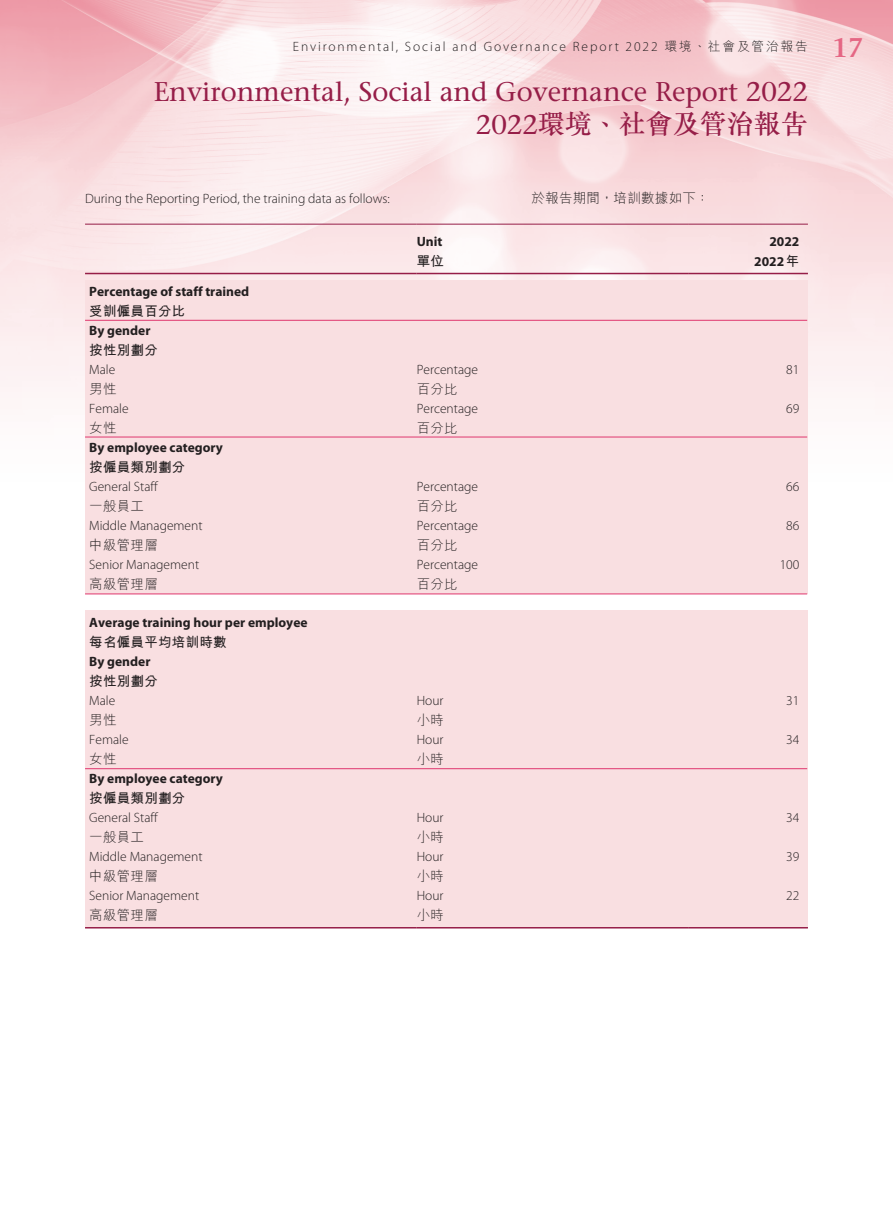
<style>
.page{position:relative;width:893px;height:1212px;background:#fff}
.page>*{position:absolute;margin:0;border:0;box-sizing:border-box;transform-origin:0 0}
.t1{font:500 27px "Stone Serif Std";color:#961e48}
.t2{font:500 27px "M Sung HK";color:#961e48}
._50_Table_txt{font:300 13.5px "Myriad Pro";color:#231f20}
._50_Table_txt-2{font:700 13.5px "Myriad Pro";color:#231f20}
._000_txt_C{font:300 13.5px "M Hei HK";letter-spacing:.02em;color:#231f20}
._00_txt_E{font:300 13.5px "Myriad Pro";letter-spacing:.14em;color:#231f20}
._00_txt_E-2{font:300 13.5px "Myriad Pro";color:#231f20}
._000_txt_C-2{font:700 13.5px "M Hei HK";letter-spacing:.02em;color:#231f20}
._50_Table_txt-3{font:700 13.5px "M Hei HK";letter-spacing:.02em;color:#231f20}
.s1{font-family:"M Hei HK";font-size:12.75px}
.s2{font-family:"Stone Serif Std";font-weight:600;font-size:27px;color:#e56784}
.s3{font-family:"Stone Serif Std"}
.s4{font-family:"M Hei HK"}
</style>
<div class="page">
<img style="left:0;top:0;width:893px;height:929px">
<div style="left:85px;top:769px;width:722px;height:158px;background:#f9dfe1"></div>
<div style="left:85px;top:437px;width:722px;height:157px;background:#f9dfe1"></div>
<hr style="left:85px;top:593px;width:722px;height:1px;background:#df376e">
<div style="left:85px;top:610px;width:722px;height:158px;background:#f9dfe1"></div>
<hr style="left:85px;top:768px;width:722px;height:1px;background:#df376e">
<div style="left:85px;top:321px;width:722px;height:116px;background:#f9dfe1"></div>
<hr style="left:85px;top:437px;width:722px;height:1px;background:#df376e">
<div style="left:85px;top:281px;width:722px;height:39px;background:#f9dfe1"></div>
<hr style="left:85px;top:320px;width:722px;height:1px;background:#df376e">
<hr style="left:85px;top:224px;width:332px;height:1px;background:#961e48">
<hr style="left:417px;top:224px;width:272px;height:1px;background:#961e48">
<hr style="left:689px;top:224px;width:119px;height:1px;background:#961e48">
<hr style="left:85px;top:273px;width:332px;height:1px;background:#961e48">
<hr style="left:417px;top:273px;width:272px;height:1px;background:#961e48">
<hr style="left:689px;top:273px;width:119px;height:1px;background:#961e48">
<hr style="left:85px;top:927px;width:332px;height:1px;background:#961e48">
<hr style="left:417px;top:927px;width:272px;height:1px;background:#961e48">
<hr style="left:689px;top:927px;width:119px;height:1px;background:#961e48">
<p class="_00_txt_E" style="left:293px;top:39px;width:572px">Environmental, Social and Governance Report 2022 <span class="s1">環境、社會及管治報告</span> <span class="s2">17</span></p>
<h1 class="t1" style="left:154px;top:75px;width:656px">Environmental, Social and Governance Report 2022</h1>
<h1 class="t2" style="left:476px;top:105px;width:333px"><span class="s3">2022</span>環境、社會及管治報告</h1>
<p class="_00_txt_E-2" style="left:85px;top:190px;width:306px">During the Reporting Period, the training data as follows:</p>
<p class="_000_txt_C" style="left:531px;top:192px;width:179px">於報告期間，培訓數據如下：</p>
<p class="_50_Table_txt-2" style="left:417px;top:233px;width:27px">Unit</p>
<p class="_50_Table_txt-2" style="left:769px;top:233px;width:31px">2022</p>
<p class="_50_Table_txt-3" style="left:417px;top:251px;width:29px">單位</p>
<p class="_50_Table_txt-2" style="left:754px;top:253px;width:47px">2022<span class="s4">年</span></p>
<p class="_50_Table_txt-2" style="left:89px;top:282px;width:162px">Percentage of staff trained</p>
<p class="_50_Table_txt-3" style="left:89px;top:301px;width:98px">受訓僱員百分比</p>
<p class="_50_Table_txt-2" style="left:89px;top:321px;width:63px">By gender</p>
<p class="_50_Table_txt-3" style="left:89px;top:340px;width:70px">按性別劃分</p>
<p class="_50_Table_txt" style="left:89px;top:361px;width:28px">Male</p>
<p class="_50_Table_txt" style="left:417px;top:361px;width:63px">Percentage</p>
<p class="_50_Table_txt" style="left:786px;top:361px;width:15px">81</p>
<p class="_000_txt_C" style="left:89px;top:382px;width:29px">男性</p>
<p class="_000_txt_C" style="left:417px;top:382px;width:43px">百分比</p>
<p class="_50_Table_txt" style="left:89px;top:400px;width:41px">Female</p>
<p class="_50_Table_txt" style="left:417px;top:400px;width:63px">Percentage</p>
<p class="_50_Table_txt" style="left:786px;top:400px;width:15px">69</p>
<p class="_000_txt_C" style="left:89px;top:421px;width:29px">女性</p>
<p class="_000_txt_C" style="left:417px;top:421px;width:43px">百分比</p>
<p class="_50_Table_txt-2" style="left:89px;top:438px;width:135px">By employee category</p>
<p class="_000_txt_C-2" style="left:89px;top:457px;width:98px">按僱員類別劃分</p>
<p class="_50_Table_txt" style="left:89px;top:478px;width:70px">General Staff</p>
<p class="_50_Table_txt" style="left:417px;top:478px;width:63px">Percentage</p>
<p class="_50_Table_txt" style="left:786px;top:478px;width:15px">66</p>
<p class="_000_txt_C" style="left:89px;top:499px;width:56px">一般員工</p>
<p class="_000_txt_C" style="left:417px;top:499px;width:43px">百分比</p>
<p class="_50_Table_txt" style="left:89px;top:517px;width:115px">Middle Management</p>
<p class="_50_Table_txt" style="left:417px;top:517px;width:63px">Percentage</p>
<p class="_50_Table_txt" style="left:786px;top:517px;width:15px">86</p>
<p class="_000_txt_C" style="left:89px;top:538px;width:70px">中級管理層</p>
<p class="_000_txt_C" style="left:417px;top:538px;width:43px">百分比</p>
<p class="_50_Table_txt" style="left:89px;top:556px;width:111px">Senior Management</p>
<p class="_50_Table_txt" style="left:417px;top:556px;width:63px">Percentage</p>
<p class="_50_Table_txt" style="left:780px;top:556px;width:21px">100</p>
<p class="_000_txt_C" style="left:89px;top:577px;width:70px">高級管理層</p>
<p class="_000_txt_C" style="left:417px;top:577px;width:43px">百分比</p>
<p class="_50_Table_txt-2" style="left:89px;top:614px;width:220px">Average training hour per employee</p>
<p class="_000_txt_C-2" style="left:89px;top:632px;width:139px">每名僱員平均培訓時數</p>
<p class="_50_Table_txt-2" style="left:89px;top:653px;width:63px">By gender</p>
<p class="_000_txt_C-2" style="left:89px;top:671px;width:70px">按性別劃分</p>
<p class="_50_Table_txt" style="left:89px;top:693px;width:28px">Male</p>
<p class="_50_Table_txt" style="left:417px;top:693px;width:28px">Hour</p>
<p class="_50_Table_txt" style="left:786px;top:693px;width:15px">31</p>
<p class="_000_txt_C" style="left:89px;top:713px;width:29px">男性</p>
<p class="_000_txt_C" style="left:417px;top:713px;width:29px">小時</p>
<p class="_50_Table_txt" style="left:89px;top:732px;width:41px">Female</p>
<p class="_50_Table_txt" style="left:417px;top:732px;width:28px">Hour</p>
<p class="_50_Table_txt" style="left:786px;top:732px;width:15px">34</p>
<p class="_000_txt_C" style="left:89px;top:752px;width:29px">女性</p>
<p class="_000_txt_C" style="left:417px;top:752px;width:29px">小時</p>
<p class="_50_Table_txt-2" style="left:89px;top:770px;width:135px">By employee category</p>
<p class="_000_txt_C-2" style="left:89px;top:788px;width:98px">按僱員類別劃分</p>
<p class="_50_Table_txt" style="left:89px;top:810px;width:70px">General Staff</p>
<p class="_50_Table_txt" style="left:417px;top:810px;width:28px">Hour</p>
<p class="_50_Table_txt" style="left:786px;top:810px;width:15px">34</p>
<p class="_000_txt_C" style="left:89px;top:830px;width:56px">一般員工</p>
<p class="_000_txt_C" style="left:417px;top:830px;width:29px">小時</p>
<p class="_50_Table_txt" style="left:89px;top:849px;width:115px">Middle Management</p>
<p class="_50_Table_txt" style="left:417px;top:849px;width:28px">Hour</p>
<p class="_50_Table_txt" style="left:786px;top:849px;width:15px">39</p>
<p class="_000_txt_C" style="left:89px;top:869px;width:70px">中級管理層</p>
<p class="_000_txt_C" style="left:417px;top:869px;width:29px">小時</p>
<p class="_50_Table_txt" style="left:89px;top:888px;width:111px">Senior Management</p>
<p class="_50_Table_txt" style="left:417px;top:888px;width:28px">Hour</p>
<p class="_50_Table_txt" style="left:786px;top:888px;width:15px">22</p>
<p class="_000_txt_C" style="left:89px;top:908px;width:70px">高級管理層</p>
<p class="_000_txt_C" style="left:417px;top:908px;width:29px">小時</p>
</div>
